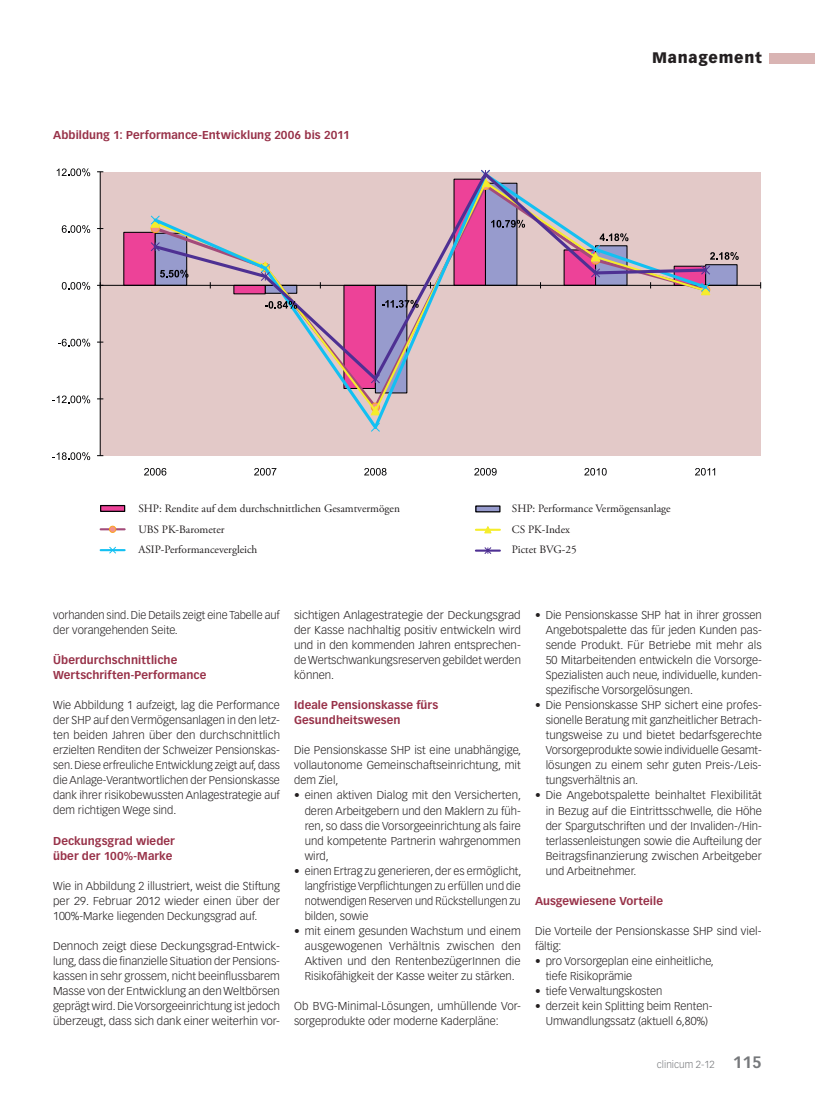
<style>
.page{position:relative;width:815px;height:1099px;background:#fff}
.page>*{position:absolute;margin:0;border:0;box-sizing:border-box;transform-origin:0 0}
.t1{font:900 15px "Vectora LT Std";letter-spacing:.05em;color:#231f20}
.t2{font:300 11.25px/15px "Vectora LT Std";color:#231f20;text-align:justify}
.t3{font:700 11.25px/15px "Vectora LT Std";letter-spacing:.005em;color:#983249}
.t4{font:300 11.25px/15px "Vectora LT Std";color:#231f20;text-align:justify;scale:1.04 1}
.t5{font:11.25px/20.6px "Adobe Garamond Pro";color:#231f20}
.t6{font:300 10px "Vectora LH";color:#76787b}
.s1{font-weight:700;font-size:16.25px}
</style>
<div class="page">
<div style="left:770px;top:53px;width:45px;height:10px;background:#d9b4b3"></div>
<div style="left:100px;top:172px;width:661px;height:283px;background:#e3c9c8"></div>
<svg style="left:123px;top:231px;width:27px;height:54px"></svg>
<svg style="left:711px;top:264px;width:27px;height:21px"></svg>
<hr style="left:100px;top:172px;width:1px;height:283px;background:#000002">
<hr style="left:100px;top:285px;width:661px;height:1px;background:#000002">
<svg style="left:97px;top:282px;width:6px;height:6px"></svg>
<svg style="left:343px;top:384px;width:65px;height:48px"></svg>
<svg style="left:150px;top:169px;width:561px;height:215px"></svg>
<svg style="left:160px;top:270px;width:28px;height:7px"></svg>
<svg style="left:265px;top:301px;width:32px;height:8px"></svg>
<svg style="left:382px;top:300px;width:37px;height:8px"></svg>
<svg style="left:491px;top:220px;width:34px;height:8px"></svg>
<svg style="left:600px;top:233px;width:28px;height:8px"></svg>
<svg style="left:710px;top:252px;width:29px;height:8px"></svg>
<svg style="left:52px;top:452px;width:38px;height:8px"></svg>
<svg style="left:52px;top:395px;width:38px;height:8px"></svg>
<svg style="left:58px;top:339px;width:32px;height:7px"></svg>
<svg style="left:62px;top:282px;width:28px;height:8px"></svg>
<svg style="left:62px;top:225px;width:28px;height:8px"></svg>
<svg style="left:57px;top:168px;width:33px;height:8px"></svg>
<svg style="left:144px;top:468px;width:22px;height:7px"></svg>
<svg style="left:254px;top:468px;width:22px;height:7px"></svg>
<svg style="left:364px;top:468px;width:23px;height:7px"></svg>
<svg style="left:474px;top:468px;width:23px;height:7px"></svg>
<svg style="left:584px;top:468px;width:23px;height:7px"></svg>
<svg style="left:695px;top:468px;width:20px;height:7px"></svg>
<div style="left:101px;top:505px;width:24px;height:6px;background:#ed4298"></div>
<div style="left:100px;top:505px;width:25px;height:7px;border:1px solid #000002"></div>
<hr style="left:101px;top:528px;width:24px;height:2px;background:#a34b7a">
<svg style="left:111px;top:526px;width:5px;height:6px"></svg>
<div style="left:109px;top:525px;width:7px;height:8px;border:1px solid #f9a41f;border-radius:50%"></div>
<hr style="left:101px;top:549px;width:24px;height:2px;background:#13c0f2">
<svg style="left:108px;top:546px;width:9px;height:8px"></svg>
<div style="left:476px;top:506px;width:24px;height:6px;background:#979bcd"></div>
<div style="left:475px;top:505px;width:25px;height:7px;border:1px solid #000002"></div>
<hr style="left:476px;top:528px;width:24px;height:3px;background:#f5ed2b">
<svg style="left:483px;top:526px;width:10px;height:8px"></svg>
<hr style="left:476px;top:549px;width:24px;height:2px;background:#4e3093">
<svg style="left:483px;top:547px;width:9px;height:7px"></svg>
<p class="t3" style="left:53px;top:128px;width:298px">Abbildung 1: Performance-Entwicklung 2006 bis 2011</p>
<h1 class="t1" style="left:652px;top:49px;width:111px">Management</h1>
<p class="t5" style="left:138px;top:498px;width:263px">SHP: Rendite auf dem durchschnittlichen Gesamtvermögen<br>UBS PK-Barometer<br>ASIP-Performancevergleich</p>
<p class="t5" style="left:512px;top:498px;width:160px">SHP: Performance Vermögensanlage<br>CS PK-Index<br>Pictet BVG-25</p>
<p class="t2" style="left:53px;top:608px;width:228px">vorhanden sind. Die Details zeigt eine Tabelle auf der vorangehenden Seite.</p>
<p class="t3" style="left:53px;top:653px;width:155px">Überdurchschnittliche<br>Wertschriften-Performance</p>
<p class="t2" style="left:53px;top:698px;width:228px">Wie Abbildung 1 aufzeigt, lag die Performance der SHP auf den Vermögensanlagen in den letz&shy;ten beiden Jahren über den durchschnittlich erzielten Renditen der Schweizer Pensionskas&shy;sen. Diese erfreuliche Entwicklung zeigt auf, dass die Anlage-Verantwortlichen der Pensionskasse dank ihrer risikobewussten Anlagestrategie auf dem richtigen Wege sind.</p>
<p class="t3" style="left:53px;top:833px;width:123px">Deckungsgrad wieder über der 100%-Marke</p>
<p class="t2" style="left:53px;top:878px;width:228px">Wie in Abbildung 2 illustriert, weist die Stiftung per 29. Februar 2012 wieder einen über der 100%-Marke liegenden Deckungsgrad auf.</p>
<p class="t2" style="left:53px;top:938px;width:228px">Dennoch zeigt diese Deckungsgrad-Entwick&shy;lung, dass die finanzielle Situation der Pensions&shy;kassen in sehr grossem, nicht beeinflussbarem Masse von der Entwicklung an den Weltbörsen geprägt wird. Die Vorsorgeeinrichtung ist jedoch überzeugt, dass sich dank einer weiterhin vor-</p>
<p class="t4" style="left:294px;top:608px;width:220px">sichtigen Anlagestrategie der Deckungsgrad der Kasse nachhaltig positiv entwickeln wird und in den kommenden Jahren entsprechen&shy;de Wertschwankungsreserven gebildet werden können.</p>
<p class="t3" style="left:294px;top:698px;width:146px">Ideale Pensionskasse fürs<br>Gesundheitswesen</p>
<p class="t2" style="left:294px;top:743px;width:229px">Die Pensionskasse SHP ist eine unabhängige, vollautonome Gemeinschaftseinrichtung, mit dem Ziel,</p>
<p class="t2" style="left:305px;top:788px;width:218px;text-indent:-11px">• einen aktiven Dialog mit den Versicherten, deren Arbeitgebern und den Maklern zu füh&shy;ren, so dass die Vorsorgeeinrichtung als faire und kompetente Partnerin wahrgenommen wird,</p>
<p class="t2" style="left:305px;top:863px;width:218px;text-indent:-11px">• einen Ertrag zu generieren, der es ermöglicht, langfristige Verpflichtungen zu erfüllen und die notwendigen Reserven und Rückstellungen zu bilden, sowie</p>
<p class="t2" style="left:305px;top:923px;width:218px;text-indent:-11px">• mit einem gesunden Wachstum und einem ausgewogenen Verhältnis zwischen den Aktiven und den RentenbezügerInnen die Risikofähigkeit der Kasse weiter zu stärken.</p>
<p class="t2" style="left:294px;top:998px;width:227px">Ob BVG-Minimal-Lösungen, umhüllende Vor&shy;sorgeprodukte oder moderne Kaderpläne:</p>
<p class="t2" style="left:546px;top:608px;width:218px;text-indent:-11px">• Die Pensionskasse SHP hat in ihrer grossen Angebotspalette das für jeden Kunden pas&shy;sende Produkt. Für Betriebe mit mehr als 50 Mitarbeitenden entwickeln die Vorsorge-Spezialisten auch neue, individuelle, kunden&shy;spezifische Vorsorgelösungen.</p>
<p class="t2" style="left:546px;top:698px;width:218px;text-indent:-11px">• Die Pensionskasse SHP sichert eine profes&shy;sionelle Beratung mit ganzheitlicher Betrach&shy;tungsweise zu und bietet bedarfsgerechte Vorsorgeprodukte sowie individuelle Gesamt&shy;lösungen zu einem sehr guten Preis-/Leis&shy;tungsverhältnis an.</p>
<p class="t2" style="left:546px;top:788px;width:218px;text-indent:-11px">• Die Angebotspalette beinhaltet Flexibilität in Bezug auf die Eintrittsschwelle, die Höhe der Spargutschriften und der Invaliden-/Hin&shy;terlassenleistungen sowie die Aufteilung der Beitragsfinanzierung zwischen Arbeitgeber und Arbeitnehmer.</p>
<p class="t3" style="left:535px;top:893px;width:129px">Ausgewiesene Vorteile</p>
<p class="t2" style="left:535px;top:923px;width:228px">Die Vorteile der Pensionskasse SHP sind viel&shy;fältig:</p>
<p class="t2" style="left:546px;top:953px;width:170px;text-indent:-11px">• pro Vorsorgeplan eine einheitliche, tiefe Risikoprämie</p>
<p class="t2" style="left:535px;top:983px;width:129px">• tiefe Verwaltungskosten</p>
<p class="t2" style="left:535px;top:998px;width:178px;text-align:right">• derzeit kein Splitting beim Renten-<br>Umwandlungssatz (aktuell 6,80%)</p>
<p class="t6" style="left:657px;top:1058px;width:106px">clinicum 2-12 <span class="s1">115</span></p>
</div>
